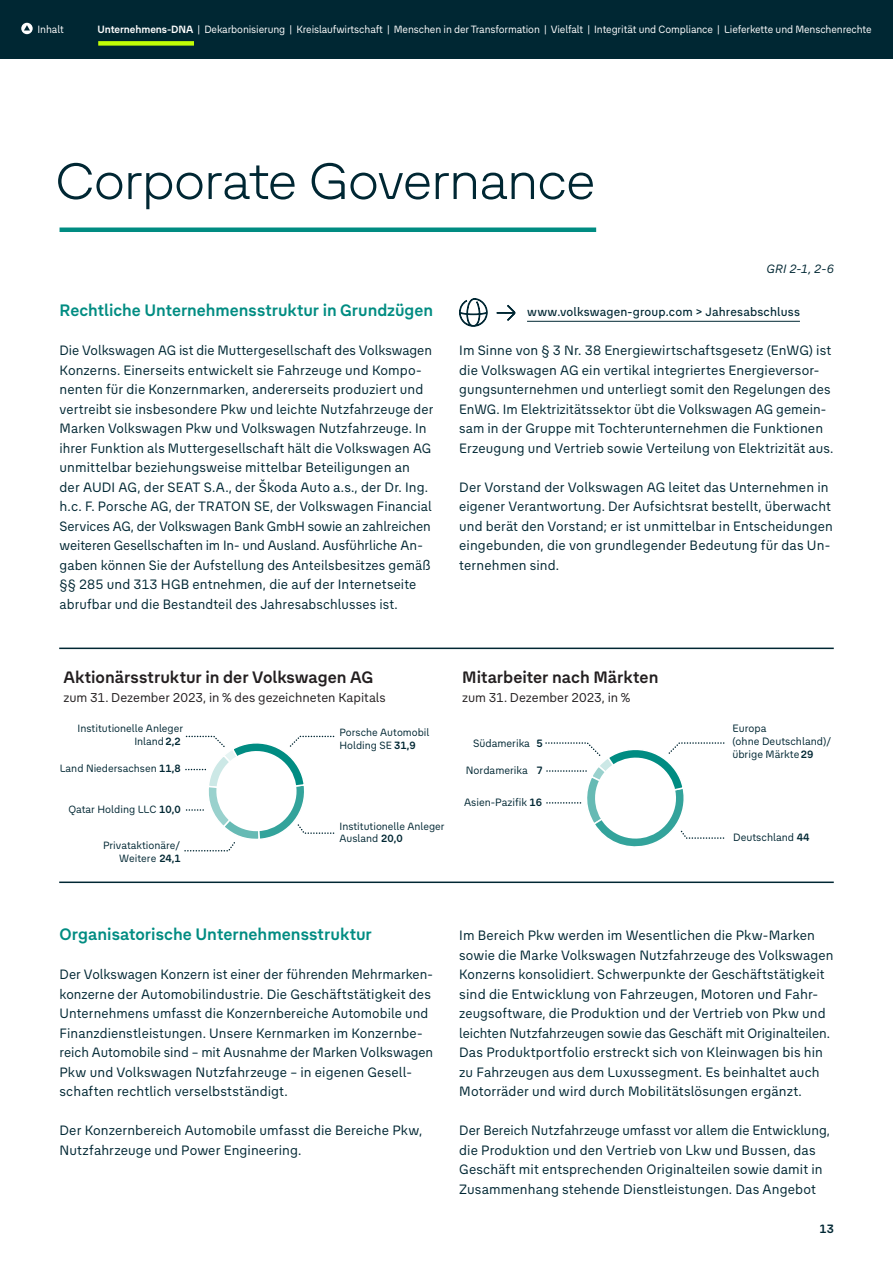
<style>
.page{position:relative;width:893px;height:1263px;background:#fff}
.page>*{position:absolute;margin:0;border:0;box-sizing:border-box;transform-origin:0 0}
.HL_DNA{font:300 51px "The Group HEAD Pro";letter-spacing:-.01em;color:#002733}
.SL_Group_NFB{font:700 16.5px "The Group TEXT Pro";color:#008c82}
.SL_schwarz_ohne_Abstand_ohne_GR{font:700 16.5px "The Group TEXT Pro";color:#231f20}
.FT_Group_NFB{font:13.5px/19.5px "The Group TEXT Pro";letter-spacing:.005em;color:#002733}
.Group_URL{font:13.5px/19.5px "The Group TEXT Pro";letter-spacing:.005em;color:#002733}
.FT_schwarz_ohne_GR{font:12.75px "The Group TEXT Pro";color:#231f20}
.Group_URL-2{font:500 12px "The Group TEXT Pro";letter-spacing:.015em;color:#002733}
.Group_Pagina{font:italic 12px "The Group TEXT Pro";color:#002733}
.t1{font:700 12px "The Group TEXT Pro";color:#002733}
.t2{font:10.65px/12.8px "The Group TEXT Pro";color:#002733}
.t3{font:10.5px/12.6px "The Group TEXT Pro";color:#002733;text-align:right}
.t4{font:10.5px "The Group TEXT Pro";letter-spacing:-.01em;color:#fff}
.s1{font-weight:700}
</style>
<div class="page">
<hr style="left:527px;top:321px;width:273px;height:1px;background:#002733">
<svg style="left:459px;top:298px;width:29px;height:29px"></svg>
<svg style="left:497px;top:305px;width:18px;height:16px"></svg>
<div style="left:60px;top:227px;width:536px;height:5px;background:#008c82"></div>
<svg style="left:184px;top:735px;width:151px;height:117px"></svg>
<svg style="left:545px;top:742px;width:180px;height:105px"></svg>
<hr style="left:59px;top:648px;width:775px;height:1px;background:#002733">
<hr style="left:59px;top:881px;width:775px;height:2px;background:#002733">
<div style="left:0;top:0;width:893px;height:59px;background:#002733"></div>
<svg style="left:21px;top:23px;width:12px;height:11px"></svg>
<svg style="left:24px;top:25px;width:6px;height:6px"></svg>
<div style="left:98px;top:41px;width:96px;height:5px;background:#c2fe06"></div>
<p class="t4" style="left:38px;top:21px;width:28px">Inhalt</p>
<p class="t4" style="left:98px;top:21px;width:776px"><span class="s1">Unternehmens-DNA</span> | Dekarbonisierung | Kreislaufwirtschaft | Menschen in der Transformation | Vielfalt | Integrität und Compliance | Lieferkette und Menschenrechte</p>
<p class="HL_DNA" style="left:55px;top:146px;width:541px">Corporate Governance</p>
<p class="Group_Pagina" style="left:766px;top:260px;width:69px">GRI 2-1, 2-6</p>
<p class="SL_Group_NFB" style="left:60px;top:298px;width:375px">Rechtliche Unternehmensstruktur in Grundzügen</p>
<p class="FT_Group_NFB" style="left:60px;top:340px;width:375px">Die Volkswagen AG ist die Muttergesellschaft des Volkswagen Konzerns. Einerseits entwickelt sie Fahrzeuge und Kompo&shy;nenten für die Konzernmarken, andererseits produziert und vertreibt sie insbesondere Pkw und leichte Nutzfahrzeuge der Marken Volkswagen Pkw und Volkswagen Nutzfahrzeuge. In ihrer Funktion als Muttergesellschaft hält die Volkswagen AG unmittelbar beziehungsweise mittelbar Beteiligungen an der AUDI AG, der SEAT S.A., der Škoda Auto a.s., der Dr. Ing. h.c. F. Porsche AG, der TRATON SE, der Volkswagen Financial Services AG, der Volkswagen Bank GmbH sowie an zahlreichen weiteren Gesellschaften im In- und Ausland. Ausführliche An&shy;gaben können Sie der Aufstellung des Anteilsbesitzes gemäß §§ 285 und 313 HGB entnehmen, die auf der Internetseite abrufbar und die Bestandteil des Jahresabschlusses ist.</p>
<p class="Group_URL-2" style="left:527px;top:303px;width:274px">www.volkswagen-group.com &gt; Jahresabschluss</p>
<p class="Group_URL" style="left:459px;top:340px;width:376px">Im Sinne von § 3 Nr. 38 Energiewirtschaftsgesetz (EnWG) ist die Volkswagen AG ein vertikal integriertes Energieversor&shy;gungsunternehmen und unterliegt somit den Regelungen des EnWG. Im Elektrizitätssektor übt die Volkswagen AG gemein&shy;sam in der Gruppe mit Tochterunternehmen die Funktionen Erzeugung und Vertrieb sowie Verteilung von Elektrizität aus.</p>
<p class="FT_Group_NFB" style="left:459px;top:476px;width:375px">Der Vorstand der Volkswagen AG leitet das Unternehmen in eigener Verantwortung. Der Aufsichtsrat bestellt, überwacht und berät den Vorstand; er ist unmittelbar in Entscheidungen eingebunden, die von grundlegender Bedeutung für das Un&shy;ternehmen sind.</p>
<p class="SL_schwarz_ohne_Abstand_ohne_GR" style="left:64px;top:665px;width:311px">Aktionärsstruktur in der Volkswagen AG</p>
<p class="FT_schwarz_ohne_GR" style="left:64px;top:688px;width:324px">zum 31. Dezember 2023, in % des gezeichneten Kapitals</p>
<p class="t3" style="left:78px;top:722px;width:107px">Institutionelle Anleger<br>Inland <span class="s1">2,2</span></p>
<p class="t3" style="left:339px;top:726px;width:91px;text-align:left">Porsche Automobil<br>Holding SE <span class="s1">31,9</span></p>
<p class="t3" style="left:60px;top:761px;width:123px">Land Niedersachsen <span class="s1">11,8</span></p>
<p class="t3" style="left:68px;top:802px;width:114px">Qatar Holding LLC <span class="s1">10,0</span></p>
<p class="t3" style="left:103px;top:838px;width:79px">Privataktionäre/<br>Weitere <span class="s1">24,1</span></p>
<p class="t3" style="left:339px;top:819px;width:107px;text-align:left">Institutionelle Anleger<br>Ausland <span class="s1">20,0</span></p>
<p class="SL_schwarz_ohne_Abstand_ohne_GR" style="left:462px;top:665px;width:198px">Mitarbeiter nach Märkten</p>
<p class="FT_schwarz_ohne_GR" style="left:462px;top:688px;width:170px">zum 31. Dezember 2023, in %</p>
<p class="t2" style="left:473px;top:736px;width:71px">Südamerika <span class="s1">5</span></p>
<p class="t2" style="left:466px;top:763px;width:78px">Nordamerika <span class="s1">7</span></p>
<p class="t2" style="left:464px;top:795px;width:80px">Asien-Pazifik <span class="s1">16</span></p>
<p class="t2" style="left:732px;top:722px;width:100px">Europa<br>(ohne Deutschland)/ übrige Märkte<span class="s1">29</span></p>
<p class="t2" style="left:733px;top:830px;width:78px">Deutschland <span class="s1">44</span></p>
<p class="SL_Group_NFB" style="left:60px;top:922px;width:314px">Organisatorische Unternehmensstruktur</p>
<p class="FT_Group_NFB" style="left:60px;top:964px;width:375px">Der Volkswagen Konzern ist einer der führenden Mehrmarken&shy;konzerne der Automobilindustrie. Die Geschäftstätigkeit des Unternehmens umfasst die Konzernbereiche Automobile und Finanzdienstleistungen. Unsere Kernmarken im Konzernbe&shy;reich Automobile sind – mit Ausnahme der Marken Volkswagen Pkw und Volkswagen Nutzfahrzeuge – in eigenen Gesell&shy;schaften rechtlich verselbstständigt.</p>
<p class="FT_Group_NFB" style="left:60px;top:1120px;width:364px">Der Konzernbereich Automobile umfasst die Bereiche Pkw,<br>Nutzfahrzeuge und Power Engineering.</p>
<p class="FT_Group_NFB" style="left:459px;top:925px;width:376px">Im Bereich Pkw werden im Wesentlichen die Pkw-Marken sowie die Marke Volkswagen Nutzfahrzeuge des Volkswagen Konzerns konsolidiert. Schwerpunkte der Geschäftstätigkeit sind die Entwicklung von Fahrzeugen, Motoren und Fahr&shy;zeugsoftware, die Produktion und der Vertrieb von Pkw und leichten Nutzfahrzeugen sowie das Geschäft mit Originalteilen.<br>Das Produktportfolio erstreckt sich von Kleinwagen bis hin zu Fahrzeugen aus dem Luxussegment. Es beinhaltet auch Motorräder und wird durch Mobilitätslösungen ergänzt.</p>
<p class="FT_Group_NFB" style="left:459px;top:1120px;width:372px">Der Bereich Nutzfahrzeuge umfasst vor allem die Entwicklung, die Produktion und den Vertrieb von Lkw und Bussen, das Geschäft mit entsprechenden Originalteilen sowie damit in Zusammenhang stehende Dienstleistungen. Das Angebot</p>
<p class="t1" style="left:820px;top:1219px;width:16px">13</p>
</div>
